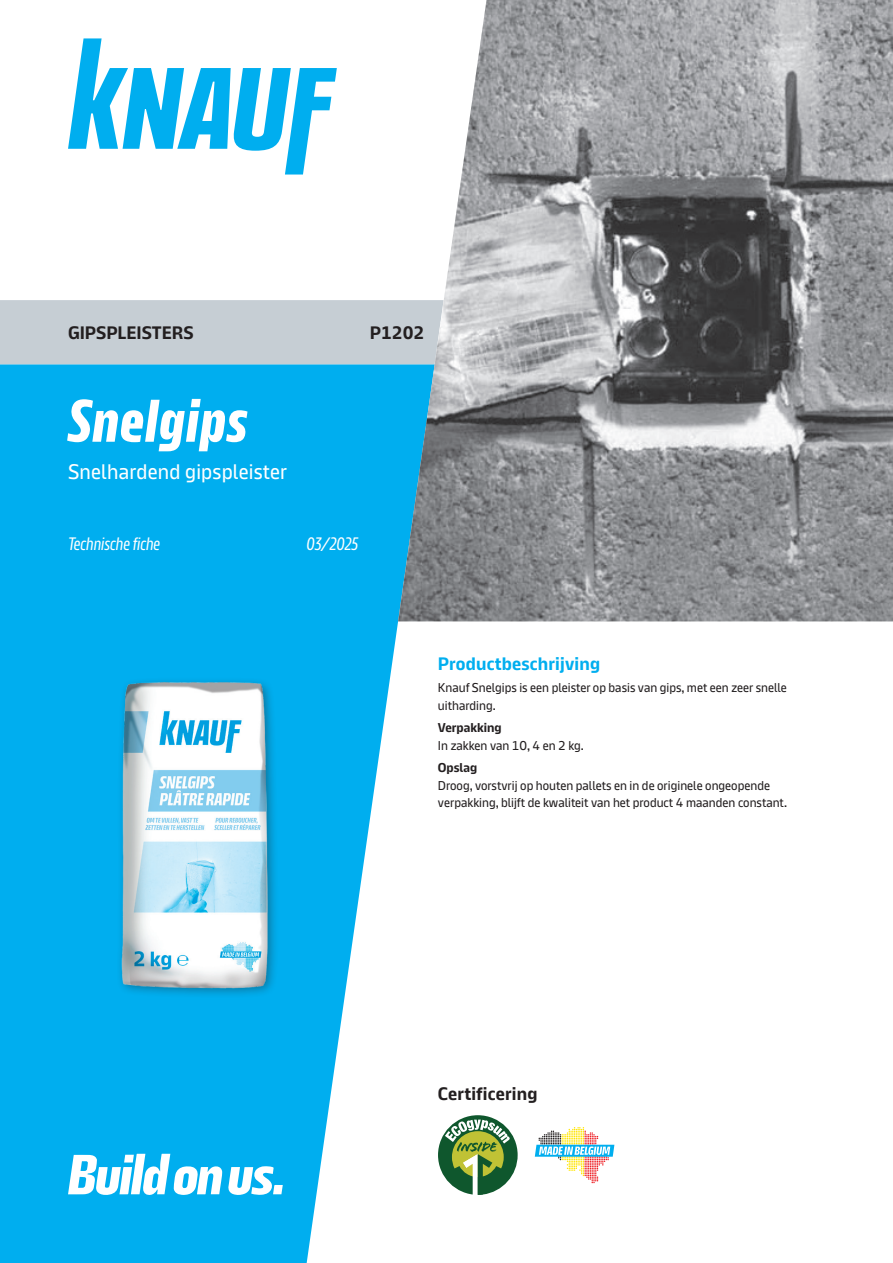
<style>
.page{position:relative;width:893px;height:1263px;background:#fff}
.page>*{position:absolute;margin:0;border:0;box-sizing:border-box;transform-origin:0 0}
.t1{font:700 60px "Knauf Head";letter-spacing:.025em;color:#fff}
.t2{font:21px "Knauf";letter-spacing:.01em;color:#fff}
.t3{font:700 18px "Knauf";color:#231f20}
.t4{font:18px "Knauf Head";color:#fff}
.t5{font:700 18px "Knauf";letter-spacing:.01em;color:#00aeef}
.t6{font:12.75px/17.9px "Knauf";color:#231f20}
.t7{font:700 12.75px "Knauf";color:#231f20}
</style>
<div class="page">
<svg style="left:0;top:364px;width:435px;height:899px;fill:#00aeef"></svg>
<div style="left:0;top:300px;width:398px;height:64px;background:#c6ced4"></div>
<img style="left:37px;top:670px;width:303px;height:327px">
<img style="left:398px;top:0;width:495px;height:621px">
<svg style="left:438px;top:1115px;width:80px;height:80px"></svg>
<svg style="left:535px;top:1127px;width:79px;height:56px"></svg>
<svg style="left:68px;top:38px;width:269px;height:137px"></svg>
<svg style="left:68px;top:1154px;width:215px;height:41px"></svg>
<h3 class="t3" style="left:68px;top:322px;width:127px">GIPSPLEISTERS</h3>
<h3 class="t3" style="left:370px;top:322px;width:56px">P1202</h3>
<h1 class="t1" style="left:68px;top:390px;width:180px">Snelgips</h1>
<h2 class="t2" style="left:68px;top:460px;width:221px">Snelhardend gipspleister</h2>
<h3 class="t4" style="left:68px;top:534px;width:94px">Technische fiche</h3>
<h3 class="t4" style="left:306px;top:534px;width:53px">03/2025</h3>
<h3 class="t5" style="left:438px;top:653px;width:164px">Productbeschrijving</h3>
<p class="t6" style="left:438px;top:678px;width:350px">Knauf Snelgips is een pleister op basis van gips, met een zeer snelle uitharding.</p>
<p class="t7" style="left:438px;top:720px;width:65px">Verpakking</p>
<p class="t6" style="left:438px;top:736px;width:147px">In zakken van 10, 4 en 2 kg.</p>
<p class="t7" style="left:438px;top:760px;width:41px">Opslag</p>
<p class="t6" style="left:438px;top:776px;width:351px">Droog, vorstvrij op houten pallets en in de originele ongeopende verpakking, blijft de kwaliteit van het product 4 maanden constant.</p>
<h3 class="t3" style="left:438px;top:1084px;width:101px">Certificering</h3>
</div>
